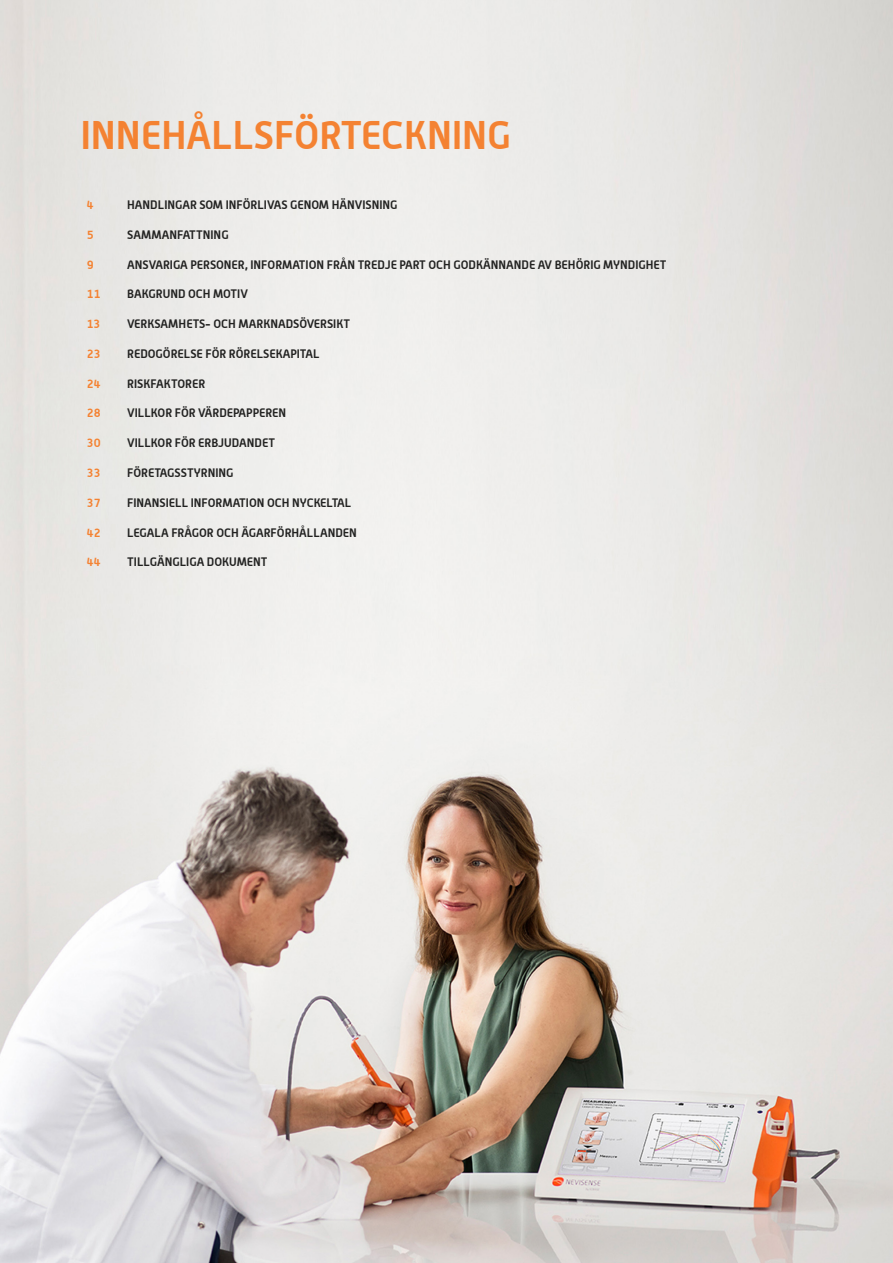
<style>
.page{position:relative;width:893px;height:1263px;background:#fff}
.page>*{position:absolute;margin:0;border:0;box-sizing:border-box;transform-origin:0 0}
.t1{font:700 39px "Alwyn";color:#f48232}
.t2{font:700 12px "Alwyn";color:#222221}
.t3{font:700 12px "Alwyn";color:#f48232}
</style>
<div class="page">
<img style="left:0;top:0;width:893px;height:1263px">
<h1 class="t1" style="left:81px;top:111px;width:432px">INNEHÅLLSFÖRTECKNING</h1>
<p class="t3" style="left:87px;top:197px;width:8px">4</p>
<p class="t2" style="left:127px;top:197px;width:272px">HANDLINGAR SOM INFÖRLIVAS GENOM HÄNVISNING</p>
<p class="t3" style="left:87px;top:227px;width:8px">5</p>
<p class="t2" style="left:127px;top:227px;width:103px">SAMMANFATTNING</p>
<p class="t3" style="left:87px;top:257px;width:8px">9</p>
<p class="t2" style="left:127px;top:257px;width:541px">ANSVARIGA PERSONER, INFORMATION FRÅN TREDJE PART OCH GODKÄNNANDE AV BEHÖRIG MYNDIGHET</p>
<p class="t3" style="left:87px;top:287px;width:15px">11</p>
<p class="t2" style="left:127px;top:287px;width:122px">BAKGRUND OCH MOTIV</p>
<p class="t3" style="left:87px;top:316px;width:15px">13</p>
<p class="t2" style="left:127px;top:316px;width:225px">VERKSAMHETS- OCH MARKNADSÖVERSIKT</p>
<p class="t3" style="left:87px;top:346px;width:15px">23</p>
<p class="t2" style="left:127px;top:346px;width:194px">REDOGÖRELSE FÖR RÖRELSEKAPITAL</p>
<p class="t3" style="left:87px;top:376px;width:15px">24</p>
<p class="t2" style="left:127px;top:376px;width:80px">RISKFAKTORER</p>
<p class="t3" style="left:87px;top:406px;width:15px">28</p>
<p class="t2" style="left:127px;top:406px;width:161px">VILLKOR FÖR VÄRDEPAPPEREN</p>
<p class="t3" style="left:87px;top:435px;width:15px">30</p>
<p class="t2" style="left:127px;top:435px;width:149px">VILLKOR FÖR ERBJUDANDET</p>
<p class="t3" style="left:87px;top:465px;width:15px">33</p>
<p class="t2" style="left:127px;top:465px;width:108px">FÖRETAGSSTYRNING</p>
<p class="t3" style="left:87px;top:495px;width:15px">37</p>
<p class="t2" style="left:127px;top:495px;width:226px">FINANSIELL INFORMATION OCH NYCKELTAL</p>
<p class="t3" style="left:87px;top:525px;width:15px">42</p>
<p class="t2" style="left:127px;top:525px;width:231px">LEGALA FRÅGOR OCH ÄGARFÖRHÅLLANDEN</p>
<p class="t3" style="left:87px;top:555px;width:15px">44</p>
<p class="t2" style="left:127px;top:555px;width:142px">TILLGÄNGLIGA DOKUMENT</p>
</div>
